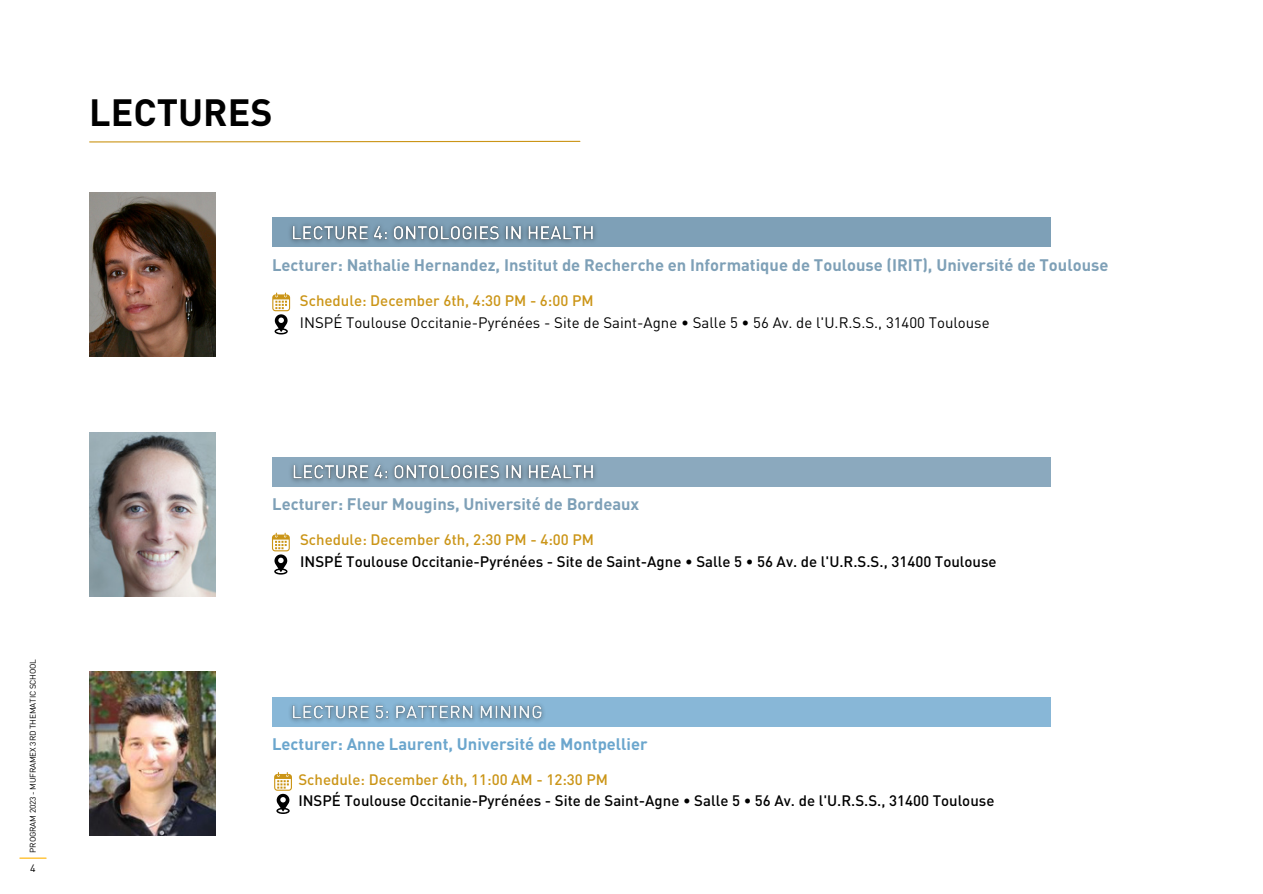
<style>
.page{position:relative;width:1263px;height:894px;background:#fff}
.page>*{position:absolute;margin:0;border:0;box-sizing:border-box;transform-origin:0 0}
.t1{font:700 37.5px "DIN Pro";color:#000}
.t2{font:700 16.5px "DIN Pro";color:#7ea0b7}
.t3{font:700 16.5px "DIN Pro";color:#6ba6cd}
.t4{font:500 15px "DIN Pro";color:#000}
.t5{font:500 15px "DIN Pro";color:#cb9517}
.t6{font:15px "DIN Pro";color:#000}
.t7{font:10.5px "DIN Pro";color:#000}
.t8{font:8.25px "DIN Pro";letter-spacing:-.02em;color:#000}
</style>
<div class="page">
<img style="left:89px;top:192px;width:126px;height:165px">
<div style="left:272px;top:217px;width:779px;height:30px;background:#7ea0b7"></div>
<img style="left:290px;top:224px;width:306px;height:19px">
<div style="left:272px;top:696px;width:779px;height:30px;background:#88b7d7"></div>
<img style="left:285px;top:703px;width:266px;height:24px">
<img style="left:89px;top:671px;width:126px;height:164px">
<img style="left:89px;top:432px;width:126px;height:164px">
<div style="left:272px;top:456px;width:779px;height:30px;background:#8ba9be"></div>
<img style="left:285px;top:456px;width:317px;height:31px">
<svg style="left:20px;top:857px;width:26px;height:1px"></svg>
<svg style="left:272px;top:292px;width:18px;height:42px"></svg>
<svg style="left:272px;top:532px;width:18px;height:42px"></svg>
<svg style="left:274px;top:772px;width:18px;height:41px"></svg>
<svg style="left:89px;top:140px;width:492px;height:3px"></svg>
<p class="t1" style="left:89px;top:87px;width:185px">LECTURES</p>
<p class="t2" style="left:272px;top:253px;width:838px">Lecturer: Nathalie Hernandez, Institut de Recherche en Informatique de Toulouse (IRIT), Université de Toulouse</p>
<p class="t5" style="left:300px;top:290px;width:295px">Schedule: December 6th, 4:30 PM - 6:00 PM</p>
<p class="t6" style="left:300px;top:312px;width:691px">INSPÉ Toulouse Occitanie-Pyrénées - Site de Saint-Agne • Salle 5 • 56 Av. de l'U.R.S.S., 31400 Toulouse</p>
<p class="t8" style="left:27px;top:852px;width:195px;rotate:-90deg">PROGRAM 2023 - MUFRAMEX 3RD THEMATIC SCHOOL</p>
<p class="t7" style="left:30px;top:860px;width:7px">4</p>
<p class="t2" style="left:272px;top:492px;width:369px">Lecturer: Fleur Mougins, Université de Bordeaux</p>
<p class="t5" style="left:300px;top:529px;width:295px">Schedule: December 6th, 2:30 PM - 4:00 PM</p>
<p class="t4" style="left:300px;top:551px;width:698px">INSPÉ Toulouse Occitanie-Pyrénées - Site de Saint-Agne • Salle 5 • 56 Av. de l'U.R.S.S., 31400 Toulouse</p>
<p class="t3" style="left:272px;top:732px;width:377px">Lecturer: Anne Laurent, Université de Montpellier</p>
<p class="t5" style="left:298px;top:769px;width:311px">Schedule: December 6th, 11:00 AM - 12:30 PM</p>
<p class="t4" style="left:298px;top:789px;width:697px">INSPÉ Toulouse Occitanie-Pyrénées - Site de Saint-Agne • Salle 5 • 56 Av. de l'U.R.S.S., 31400 Toulouse</p>
</div>
